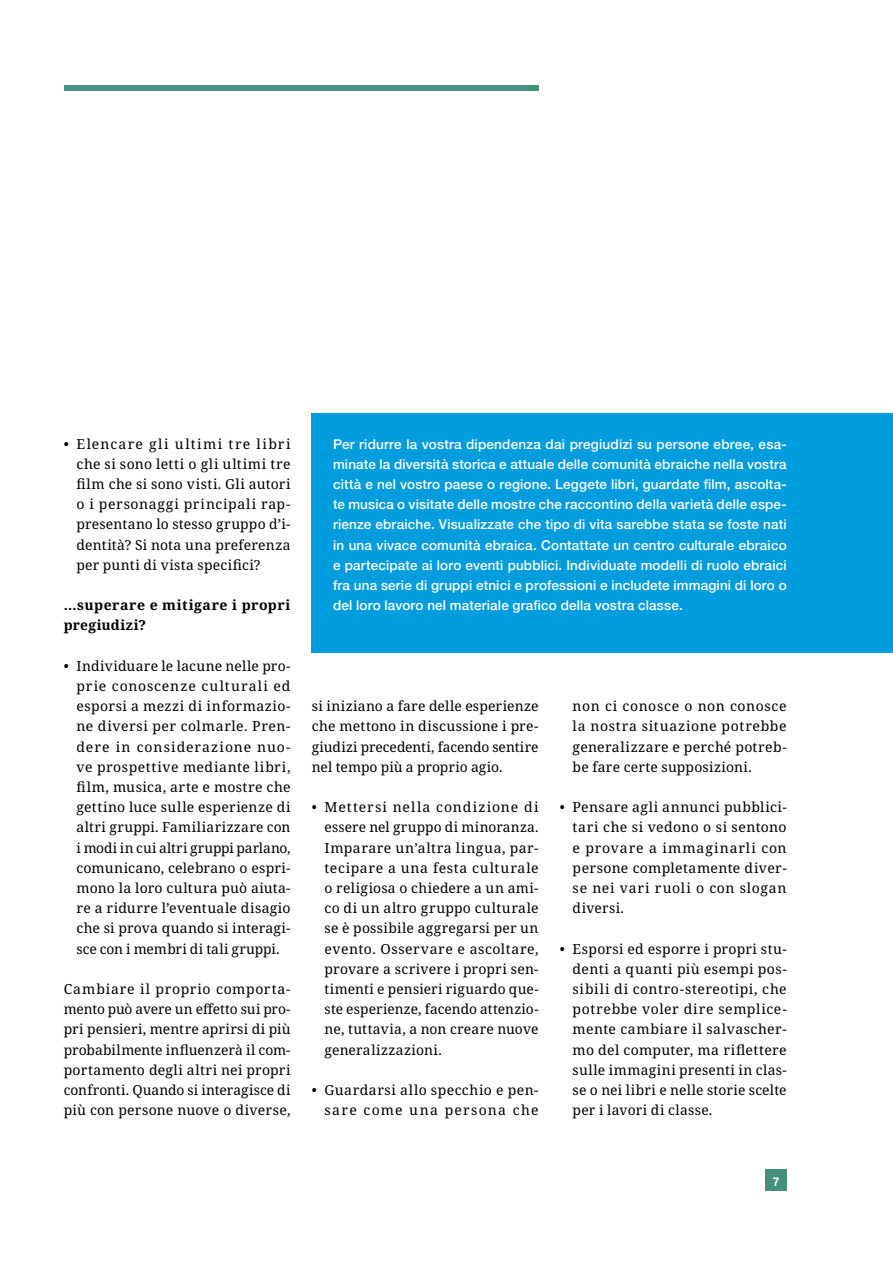
<style>
.page{position:relative;width:893px;height:1263px;background:#fff}
.page>*{position:absolute;margin:0;border:0;box-sizing:border-box;transform-origin:0 0}
.t1{font:13.8px/20.2px "Noto Serif";letter-spacing:.015em;color:#000;text-align:justify}
.t2{font:13.8px/20.2px "Noto Serif";letter-spacing:.055em;color:#000;text-align:right}
.t3{font:700 13.8px/20.2px "Noto Serif";letter-spacing:.035em;color:#000}
.t4{font:500 13.5px/20.2px "Helvetica Neue";letter-spacing:.015em;color:#fff;text-align:justify}
.t5{font:700 12px "Helvetica Neue";color:#fff}
</style>
<div class="page">
<div style="left:64px;top:85px;width:475px;height:5px;background:#448f7e"></div>
<div style="left:765px;top:1169px;width:22px;height:22px;background:#448f7e"></div>
<div style="left:312px;top:414px;width:581px;height:239px;background:#009dde"></div>
<p class="t1" style="left:77px;top:434px;width:216px;text-indent:-13px">• Elencare gli ultimi tre libri che si sono letti o gli ultimi tre film che si sono visti. Gli autori o i personaggi principali rap&shy;presentano lo stesso gruppo d’i&shy;dentità? Si nota una preferenza per punti di vista specifici?</p>
<p class="t3" style="left:64px;top:595px;width:228px">…superare e mitigare i propri pregiudizi?</p>
<p class="t1" style="left:77px;top:656px;width:216px;text-indent:-13px">• Individuare le lacune nelle pro&shy;prie conoscenze culturali ed esporsi a mezzi di informazio&shy;ne diversi per colmarle. Pren&shy;dere in considerazione nuo&shy;ve prospettive mediante libri, film, musica, arte e mostre che gettino luce sulle esperienze di altri gruppi. Familiarizzare con i modi in cui altri gruppi parlano, comunicano, celebrano o espri&shy;mono la loro cultura può aiuta&shy;re a ridurre l’eventuale disagio che si prova quando si interagi&shy;sce con i membri di tali gruppi.</p>
<p class="t1" style="left:64px;top:979px;width:228px">Cambiare il proprio comporta&shy;mento può avere un effetto sui pro&shy;pri pensieri, mentre aprirsi di più probabilmente influenzerà il com&shy;portamento degli altri nei propri confronti. Quando si interagisce di più con persone nuove o diverse,</p>
<p class="t4" style="left:333px;top:433px;width:455px">Per ridurre la vostra dipendenza dai pregiudizi su persone ebree, esa&shy;minate la diversità storica e attuale delle comunità ebraiche nella vostra città e nel vostro paese o regione. Leggete libri, guardate film, ascolta&shy;te musica o visitate delle mostre che raccontino della varietà delle espe&shy;rienze ebraiche. Visualizzate che tipo di vita sarebbe stata se foste nati in una vivace comunità ebraica. Contattate un centro culturale ebraico e partecipate ai loro eventi pubblici. Individuate modelli di ruolo ebraici fra una serie di gruppi etnici e professioni e includete immagini di loro o del loro lavoro nel materiale grafico della vostra classe.</p>
<p class="t1" style="left:312px;top:696px;width:228px">si iniziano a fare delle esperienze che mettono in discussione i pre&shy;giudizi precedenti, facendo sentire nel tempo più a proprio agio.</p>
<p class="t1" style="left:325px;top:797px;width:216px;text-indent:-13px">• Mettersi nella condizione di essere nel gruppo di minoranza.<br>Imparare un’altra lingua, par&shy;tecipare a una festa culturale o religiosa o chiedere a un ami&shy;co di un altro gruppo culturale se è possibile aggregarsi per un evento. Osservare e ascoltare, provare a scrivere i propri sen&shy;timenti e pensieri riguardo que&shy;ste esperienze, facendo attenzio&shy;ne, tuttavia, a non creare nuove generalizzazioni.</p>
<p class="t2" style="left:312px;top:1080px;width:228px">• Guardarsi allo specchio e pen&shy;sare come una persona che</p>
<p class="t1" style="left:573px;top:696px;width:216px">non ci conosce o non conosce la nostra situazione potrebbe generalizzare e perché potreb&shy;be fare certe supposizioni.</p>
<p class="t1" style="left:573px;top:797px;width:216px;text-indent:-13px">• Pensare agli annunci pubblici&shy;tari che si vedono o si sentono e provare a immaginarli con persone completamente diver&shy;se nei vari ruoli o con slogan diversi.</p>
<p class="t1" style="left:573px;top:939px;width:216px;text-indent:-13px">• Esporsi ed esporre i propri stu&shy;denti a quanti più esempi pos&shy;sibili di contro-stereotipi, che potrebbe voler dire semplice&shy;mente cambiare il salvascher&shy;mo del computer, ma riflettere sulle immagini presenti in clas&shy;se o nei libri e nelle storie scelte per i lavori di classe.</p>
<p class="t5" style="left:773px;top:1172px;width:8px">7</p>
</div>
